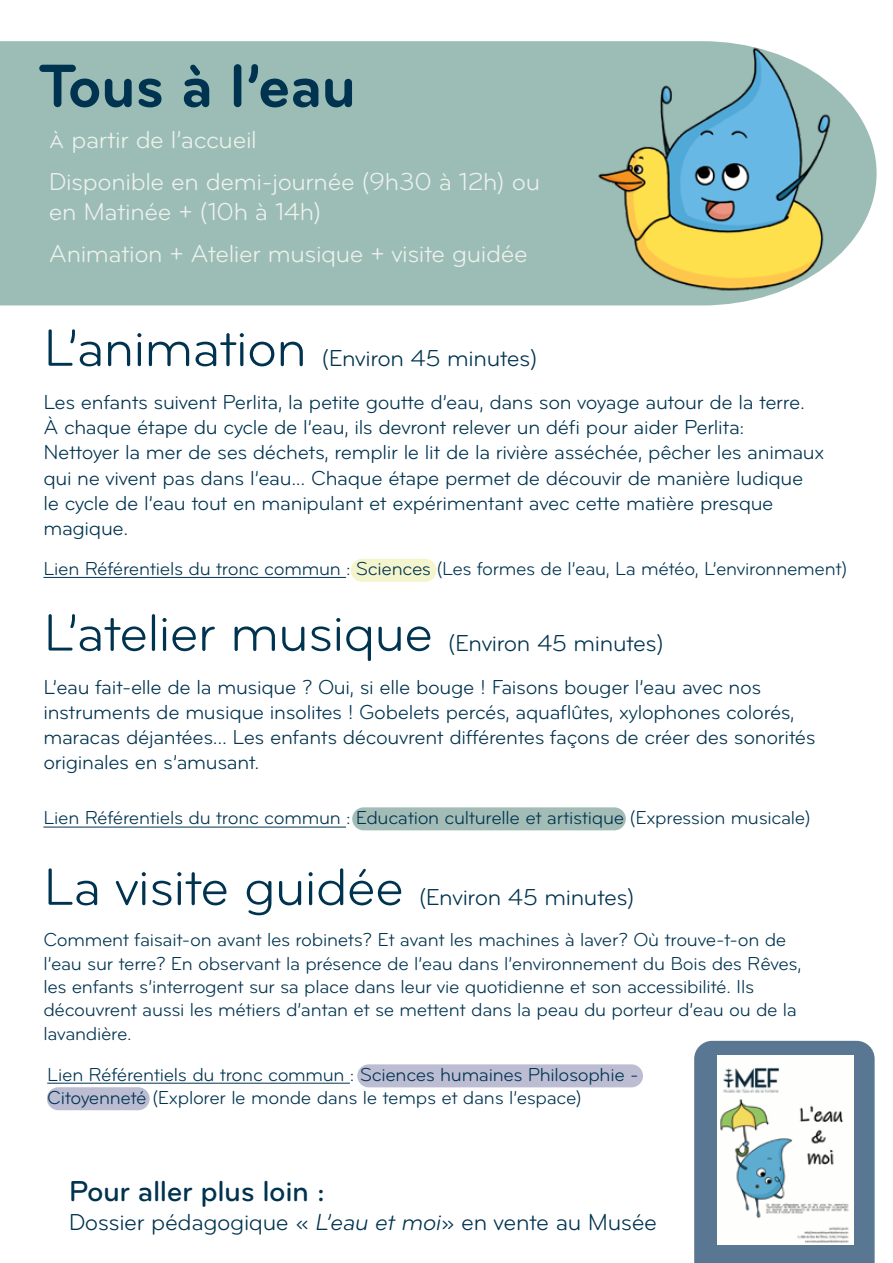
<style>
.page{position:relative;width:893px;height:1263px;background:#fff}
.page>*{position:absolute;margin:0;border:0;box-sizing:border-box;transform-origin:0 0}
.t1{font:700 63px "Bryant Pro";letter-spacing:-.015em;color:#00334f}
.t2{font:54px "Bryant Pro";letter-spacing:-.015em;color:#00334f}
.t3{font:500 30px "Bryant Pro";letter-spacing:-.015em;color:#00334f}
.t4{font:25.5px/41.4px "Bryant Pro";letter-spacing:-.015em;color:#edf1ec}
.t5{font:24px "Bryant Pro";letter-spacing:-.015em;color:#00334f}
.t6{font:21px/25.2px "Bryant Pro";letter-spacing:-.015em;color:#00334f}
.t7{font:19.5px/23.4px "Bryant Pro";letter-spacing:-.015em;color:#00334f}
.s1{font-style:italic}
</style>
<div class="page">
<div style="left:0;top:41px;width:766px;height:264px;background:#9bbdb5"></div>
<img style="left:539px;top:41px;width:338px;height:255px">
<div style="left:351px;top:559px;width:86px;height:23px;background:#f5f5cd;border-radius:12px"></div>
<div style="left:352px;top:807px;width:274px;height:23px;background:#a3bdb6;border-radius:12px"></div>
<div style="left:357px;top:1064px;width:286px;height:23px;background:#bcbcd3;border-radius:12px"></div>
<div style="left:47px;top:1087px;width:103px;height:23px;background:#bcbcd3;border-radius:12px"></div>
<hr style="left:43px;top:577px;width:303px;height:1px;background:#00334f">
<hr style="left:47px;top:1083px;width:303px;height:1px;background:#00334f">
<hr style="left:43px;top:827px;width:303px;height:1px;background:#00334f">
<svg style="left:694px;top:1041px;width:181px;height:222px;background:#617e98"></svg>
<img style="left:718px;top:1055px;width:135px;height:189px">
<h1 class="t1" style="left:38px;top:47px;width:320px">Tous à l’eau</h1>
<p class="t4" style="left:49px;top:119px;width:493px">à partir de l’accueil<br>Disponible en demi-journée (9h30 à 12h) ou</p>
<p class="t4" style="left:49px;top:191px;width:480px">en Matinée + (10h à 14h)<br>Animation + Atelier musique + visite guidée</p>
<h2 class="t2" style="left:43px;top:316px;width:265px">L’animation</h2>
<p class="t5" style="left:321px;top:343px;width:218px">(Environ 45 minutes)</p>
<p class="t6" style="left:43px;top:390px;width:782px">Les enfants suivent Perlita, la petite goutte d’eau, dans son voyage autour de la terre.<br>À chaque étape du cycle de l’eau, ils devront relever un défi pour aider Perlita:<br>Nettoyer la mer de ses déchets, remplir le lit de la rivière asséchée, pêcher les animaux qui ne vivent pas dans l’eau... Chaque étape permet de découvir de manière ludique<br>le cycle de l’eau tout en manipulant et expérimentant avec cette matière presque magique.</p>
<p class="t7" style="left:43px;top:557px;width:806px">Lien Référentiels du tronc commun : Sciences (Les formes de l’eau, La météo, L’environnement)</p>
<h2 class="t2" style="left:43px;top:600px;width:391px">L’atelier musique</h2>
<p class="t5" style="left:448px;top:628px;width:218px">(Environ 45 minutes)</p>
<p class="t6" style="left:43px;top:674px;width:774px">L’eau fait-elle de la musique ? Oui, si elle bouge ! Faisons bouger l’eau avec nos instruments de musique insolites ! Gobelets percés, aquaflûtes, xylophones colorés, maracas déjantées... Les enfants découvrent différentes façons de créer des sonorités originales en s’amusant.</p>
<p class="t7" style="left:43px;top:806px;width:769px">Lien Référentiels du tronc commun : Education culturelle et artistique (Expression musicale)</p>
<h2 class="t2" style="left:43px;top:855px;width:362px">La visite guidée</h2>
<p class="t5" style="left:419px;top:882px;width:218px">(Environ 45 minutes)</p>
<p class="t7" style="left:43px;top:928px;width:759px">Comment faisait-on avant les robinets? Et avant les machines à laver? Où trouve-t-on de l’eau sur terre? En observant la présence de l’eau dans l’environnement du Bois des Rêves, les enfants s’interrogent sur sa place dans leur vie quotidienne et son accessibilité. Ils découvrent aussi les métiers d’antan et se mettent dans la peau du porteur d’eau ou de la lavandière.</p>
<p class="t7" style="left:47px;top:1062px;width:593px">Lien Référentiels du tronc commun : Sciences humaines Philosophie -<br>Citoyenneté (Explorer le monde dans le temps et dans l’espace)</p>
<h3 class="t3" style="left:69px;top:1173px;width:258px">Pour aller plus loin :</h3>
<p class="t5" style="left:69px;top:1208px;width:590px">Dossier pédagogique « <span class="s1">L’eau et moi</span>» en vente au Musée</p>
</div>
